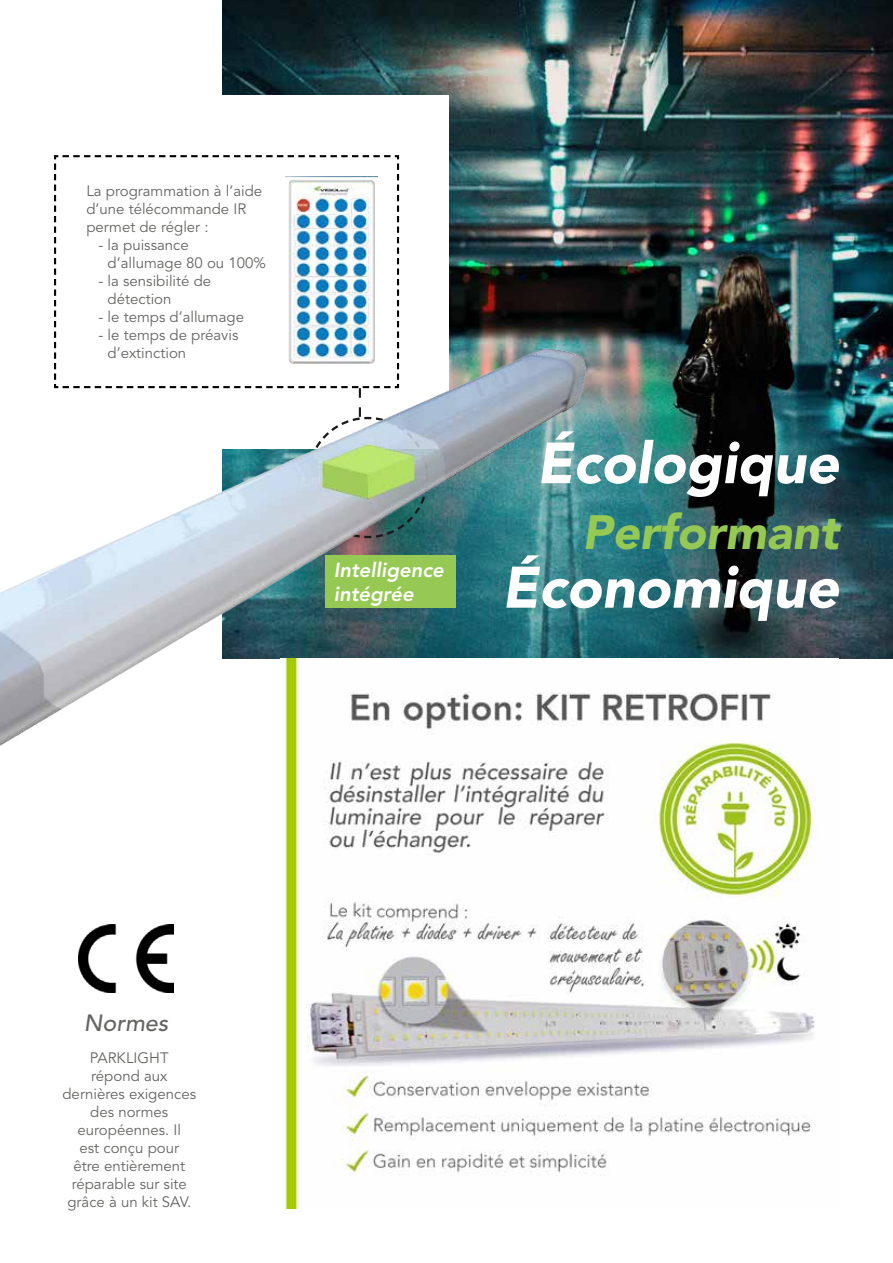
<style>
.page{position:relative;width:893px;height:1263px;background:#fff}
.page>*{position:absolute;margin:0;border:0;box-sizing:border-box;transform-origin:0 0}
.t1{font:italic 900 57.9px "Avenir LT Std";color:#fff}
.t2{font:italic 900 57.45px "Avenir LT Std";color:#fff}
.t3{font:italic 900 47.85px "Avenir LT Std";color:#96c954}
.t4{font:italic 500 23.4px "Avenir LT Std";color:#656463}
.t5{font:italic 800 20.25px/24.3px "Avenir LT Std";color:#fff}
.t6{font:15px/18px "Avenir LT Std";color:#656563}
</style>
<div class="page">
<img style="left:222px;top:0;width:671px;height:659px">
<div style="left:59px;top:95px;width:390px;height:353px;background:#fff"></div>
<img style="left:78px;top:959px;width:96px;height:34px">
<svg style="left:54px;top:155px;width:346px;height:154px"></svg>
<img style="left:284px;top:693px;width:532px;height:516px">
<img style="left:0;top:309px;width:614px;height:650px">
<p class="t6" style="left:86px;top:183px;width:177px">La programmation à l’aide d’une télécommande IR permet de régler :</p>
<p class="t6" style="left:108px;top:237px;width:160px;text-indent:-9px">- la puissance d’allumage 80 ou 100%</p>
<p class="t6" style="left:108px;top:273px;width:105px;text-indent:-9px">- la sensibilité de détection</p>
<p class="t6" style="left:98px;top:309px;width:147px">- le temps d’allumage</p>
<p class="t6" style="left:108px;top:327px;width:132px;text-indent:-9px">- le temps de préavis d’extinction</p>
<h3 class="t5" style="left:334px;top:558px;width:112px">Intelligence intégrée</h3>
<h2 class="t2" style="left:537px;top:428px;width:304px">Écologique</h2>
<h3 class="t3" style="left:582px;top:503px;width:258px">Performant</h3>
<h1 class="t1" style="left:502px;top:552px;width:339px">Économique</h1>
<h3 class="t4" style="left:84px;top:1009px;width:86px">Normes</h3>
<p class="t6" style="left:62px;top:1049px;width:135px;text-align:center">PARKLIGHT<br>répond aux dernières exigences des normes européennes. Il<br>est conçu pour<br>être entièrement réparable sur site grâce à un kit SAV.</p>
</div>
